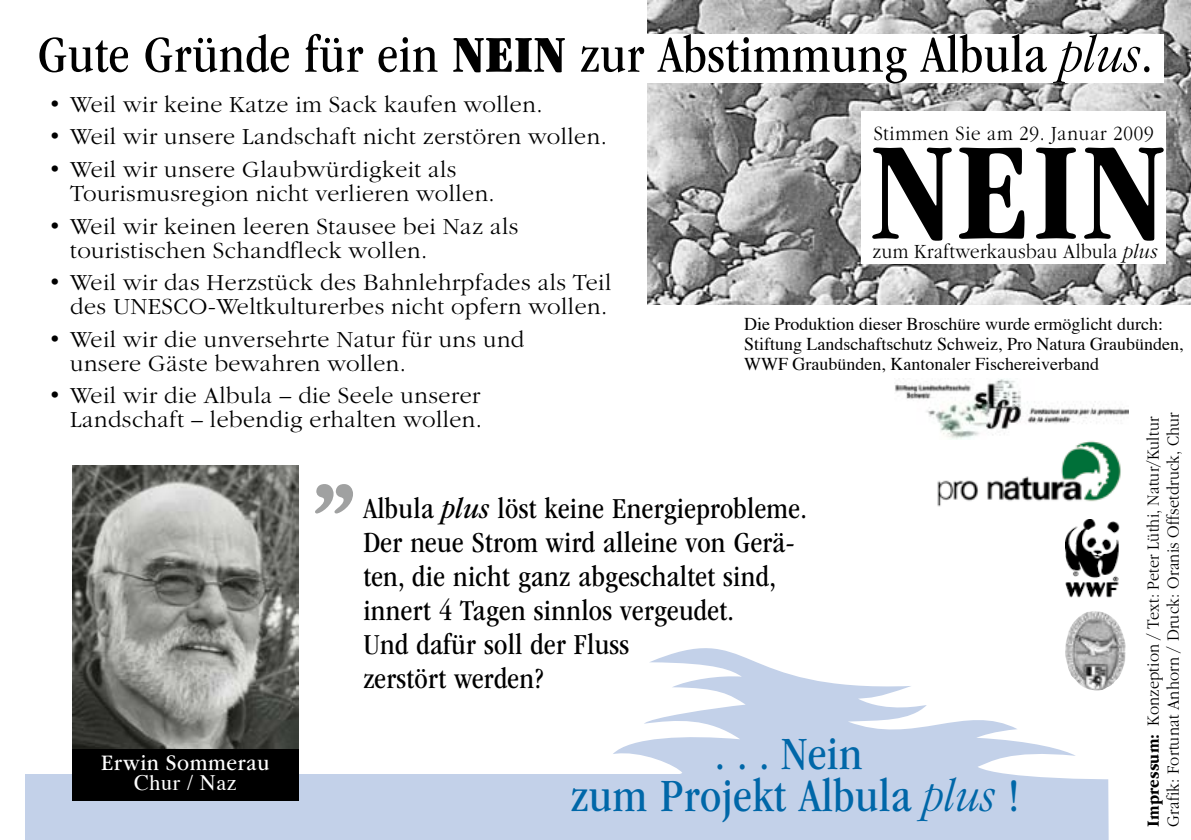
<style>
.page{position:relative;width:1191px;height:840px;background:#fff}
.page>*{position:absolute;margin:0;border:0;box-sizing:border-box;transform-origin:0 0}
.t1{font:700 condensed 144px "ITC Garamond Std";color:#000}
.t2{font:89.4px "ITC Garamond Std Ult";color:#a0a1a1}
.t3{font:condensed 53.4px "ITC Garamond Std";letter-spacing:.01em;color:#000}
.t4{font:condensed 47.8px/42px "ITC Garamond Std";letter-spacing:.01em;color:#0067a8;text-align:center}
.t5{font:condensed 30px/34px "ITC Garamond Std";letter-spacing:.01em;color:#000}
.t6{font:300 24px/24px "ITC Garamond Std";letter-spacing:.02em;color:#000}
.t7{font:23.2px "ITC Garamond Std";letter-spacing:.03em;color:#fff;scale:.9 1}
.t8{font:22px "Times";letter-spacing:.03em;color:#fff}
.t9{font:300 21px "ITC Garamond Std";letter-spacing:.025em;color:#000;scale:.9 1}
.t10{font:18px/20px "Times";color:#000}
.t11{font:300 17.8px/20px "ITC Garamond Std";letter-spacing:.01em;color:#000;scale:.9 1}
.s1{font-family:"ITC Garamond Std Ult Narrow";font-stretch:normal}
.s2{font-weight:300;font-style:italic}
.s3{font-style:italic}
.s4{font-weight:700}
</style>
<div class="page">
<img style="left:647px;top:0;width:544px;height:304px">
<img style="left:937px;top:439px;width:184px;height:68px">
<img style="left:1066px;top:519px;width:54px;height:79px">
<img style="left:895px;top:378px;width:233px;height:61px">
<img style="left:1079px;top:611px;width:47px;height:76px">
<div style="left:860px;top:111px;width:305px;height:152px;background:#fff"></div>
<svg style="left:613px;top:617px;width:495px;height:222px"></svg>
<div style="left:26px;top:773px;width:856px;height:66px;background:#c3d1e9"></div>
<img style="left:72px;top:465px;width:227px;height:283px">
<div style="left:72px;top:748px;width:227px;height:52px;background:#000"></div>
<div style="left:38px;top:34px;width:1125px;height:49px;background:#fff"></div>
<h3 class="t3" style="left:38px;top:25px;width:1116px">Gute Gründe für ein <span class="s1">NEIN</span> zur Abstimmung Albula <span class="s2">plus</span>.</h3>
<p class="t6" style="left:47px;top:93px;width:497px">• Weil wir keine Katze im Sack kaufen wollen.</p>
<p class="t6" style="left:47px;top:125px;width:561px">• Weil wir unsere Landschaft nicht zerstören wollen.</p>
<p class="t6" style="left:70px;top:158px;width:426px;text-indent:-23px">• Weil wir unsere Glaubwürdigkeit als<br>Tourismusregion nicht verlieren wollen.</p>
<p class="t6" style="left:70px;top:214px;width:450px;text-indent:-23px">• Weil wir keinen leeren Stausee bei Naz als touristischen Schandfleck wollen.</p>
<p class="t6" style="left:47px;top:271px;width:565px;text-align:right">• Weil wir das Herzstück des Bahnlehrpfades als Teil des UNESCO-Weltkulturerbes nicht opfern wollen.</p>
<p class="t6" style="left:70px;top:327px;width:456px;text-indent:-23px">• Weil wir die unversehrte Natur für uns und unsere Gäste bewahren wollen.</p>
<p class="t6" style="left:47px;top:384px;width:436px;text-align:right">• Weil wir die Albula – die Seele unserer<br>Landschaft – lebendig erhalten wollen.</p>
<p class="t9" style="left:873px;top:122px;width:312px">Stimmen Sie am 29. Januar 2009</p>
<h1 class="t1" style="left:870px;top:112px;width:296px">NEIN</h1>
<p class="t9" style="left:872px;top:239px;width:318px">zum Kraftwerkausbau Albula <span class="s3">plus</span></p>
<p class="t10" style="left:744px;top:312px;width:441px">Die Produktion dieser Broschüre wurde ermöglicht durch:<br>Stiftung Landschaftschutz Schweiz, Pro Natura Graubünden,<br>WWF Graubünden, Kantonaler Fischereiverband</p>
<p class="t11" style="left:1143px;top:826px;width:462px;rotate:-90deg"><span class="s4">Impressum:</span> Konzeption / Text: Peter Lüthi, Natur/Kultur<br>Grafik: Fortunat Anhorn / Druck: Oranis Offsetdruck, Chur</p>
<h2 class="t2" style="left:311px;top:416px;width:48px">„</h2>
<p class="t5" style="left:363px;top:491px;width:445px">Albula <span class="s3">plus</span> löst keine Energieprobleme.<br>Der neue Strom wird alleine von Gerä&shy;ten, die nicht ganz abgeschaltet sind, innert 4 Tagen sinnlos vergeudet.<br>Und dafür soll der Fluss<br>zerstört werden?</p>
<h3 class="t4" style="left:571px;top:732px;width:450px">. . . Nein<br>zum Projekt Albula <span class="s2">plus</span> !</h3>
<p class="t7" style="left:101px;top:750px;width:188px">Erwin Sommerau</p>
<p class="t8" style="left:134px;top:762px;width:104px">Chur / Naz</p>
</div>
